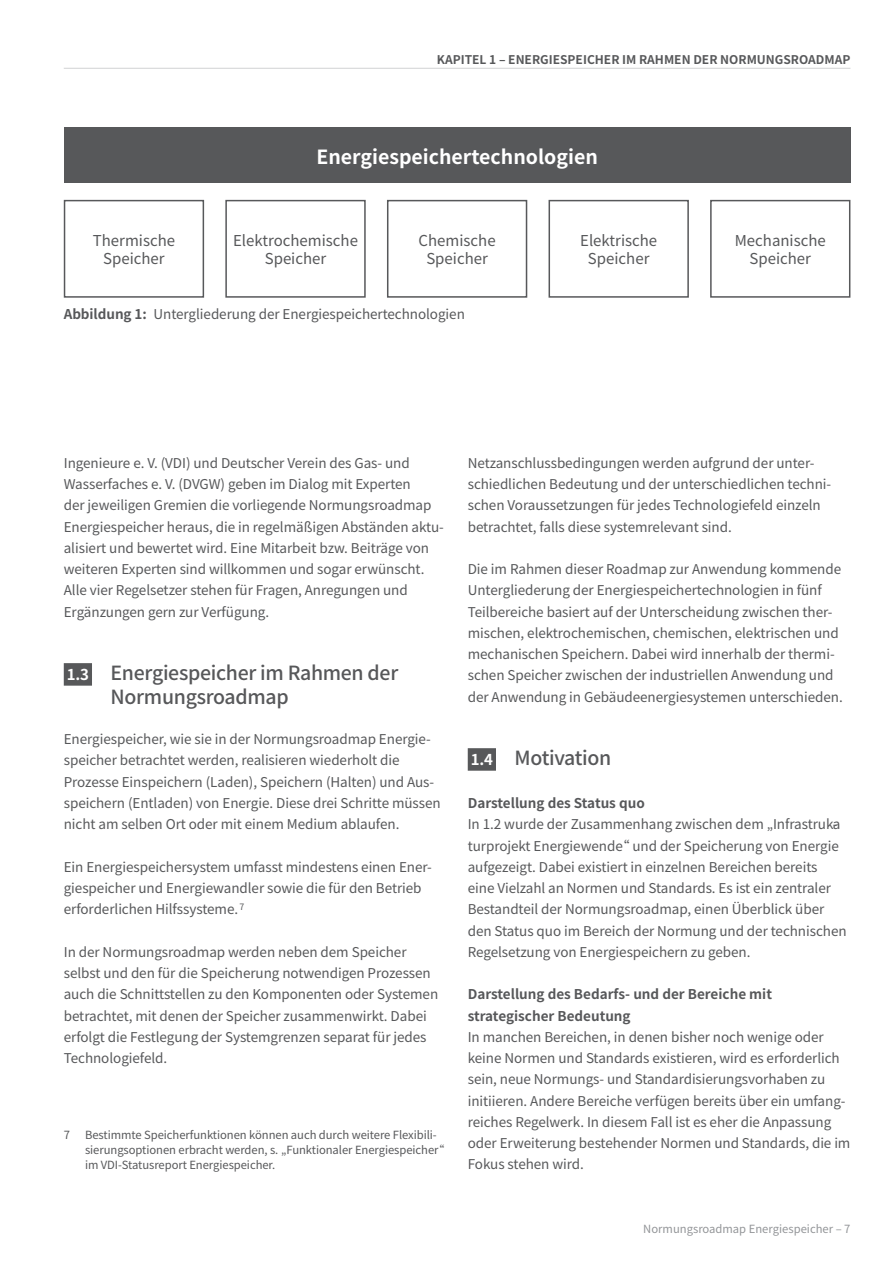
<style>
.page{position:relative;width:893px;height:1263px;background:#fff}
.page>*{position:absolute;margin:0;border:0;box-sizing:border-box;transform-origin:0 0}
._03_Titel_H3_14_EINL{font:500 19.5px/23.4px "Noto Sans TC";letter-spacing:-.015em;color:#57585a}
._06_Abbildungen_Text{font:700 19.5px "Noto Sans TC";color:#fff}
._06_Abbildungen_Text-2{font:15px/18px "Noto Sans TC";color:#57585a;text-align:center}
._06_Fließtext{font:13.5px/21.3px "Noto Sans TC";letter-spacing:-.005em;color:#57585a}
._05_Zwischenüberschr{font:700 13.5px/21.3px "Noto Sans TC";color:#57585a}
._05_KAPITEL-RECHTS{font:700 12px "Noto Sans TC";color:#57585a}
._06_Fußnote{font:11.25px/15px "Noto Sans TC";letter-spacing:-.005em;color:#57585a}
.t1{font:11.25px "Noto Sans TC";color:#939598}
.s1{font-weight:700}
.s2{font-weight:700;font-size:15px;color:#fff}
</style>
<div class="page">
<div style="left:64px;top:663px;width:28px;height:23px;background:#57585a"></div>
<div style="left:468px;top:748px;width:28px;height:23px;background:#57585a"></div>
<div style="left:64px;top:128px;width:786px;height:55px;background:#57585a"></div>
<div style="left:64px;top:200px;width:140px;height:98px;border:2px solid #57585a"></div>
<div style="left:225px;top:200px;width:141px;height:98px;border:2px solid #57585a"></div>
<div style="left:387px;top:200px;width:140px;height:98px;border:2px solid #57585a"></div>
<div style="left:549px;top:200px;width:140px;height:98px;border:2px solid #57585a"></div>
<div style="left:710px;top:200px;width:140px;height:98px;border:2px solid #57585a"></div>
<hr style="left:64px;top:68px;width:786px;height:1px;background:#d1d2d4">
<p class="_05_KAPITEL-RECHTS" style="left:437px;top:53px;width:88px">KAPITEL 1 – Energiespeicher</p>
<p class="_05_KAPITEL-RECHTS" style="left:622px;top:53px;width:35px">im Rahmen</p>
<p class="_05_KAPITEL-RECHTS" style="left:693px;top:53px;width:9px">der</p>
<p class="_05_KAPITEL-RECHTS" style="left:720px;top:53px;width:19px">Normungsroadmap</p>
<p class="_06_Abbildungen_Text" style="left:316px;top:146px;width:283px">Energiespeichertechnologien</p>
<p class="_06_Abbildungen_Text-2" style="left:93px;top:232px;width:84px">Thermische<br>Speicher</p>
<p class="_06_Abbildungen_Text-2" style="left:233px;top:232px;width:126px">Elektrochemische<br>Speicher</p>
<p class="_06_Abbildungen_Text-2" style="left:419px;top:232px;width:79px">Chemische<br>Speicher</p>
<p class="_06_Abbildungen_Text-2" style="left:580px;top:232px;width:79px">Elektrische<br>Speicher</p>
<p class="_06_Abbildungen_Text-2" style="left:735px;top:232px;width:93px">Mechanische<br>Speicher</p>
<p class="_06_Fließtext" style="left:64px;top:304px;width:403px"><span class="s1">Abbildung 1:</span> Untergliederung der Energiespeichertechnologien</p>
<p class="_06_Fließtext" style="left:64px;top:452px;width:380px">Ingenieure e. V. (VDI) und Deutscher Verein des Gas- und Wasserfaches e. V. (DVGW) geben im Dialog mit Experten<br>der jeweiligen Gremien die vorliegende Normungsroadmap Energiespeicher heraus, die in regelmäßigen Abständen aktu&shy;alisiert und bewertet wird. Eine Mitarbeit bzw. Beiträge von weiteren Experten sind willkommen und sogar erwünscht.<br>Alle vier Regelsetzer stehen für Fragen, Anregungen und Ergänzungen gern zur Verfügung.</p>
<p class="_03_Titel_H3_14_EINL" style="left:111px;top:662px;width:289px;text-indent:-44px"><span class="s2">1.3</span> Energiespeicher im Rahmen der<br>Normungsroadmap</p>
<p class="_06_Fließtext" style="left:64px;top:729px;width:378px">Energiespeicher, wie sie in der Normungsroadmap Energie&shy;speicher betrachtet werden, realisieren wiederholt die Prozesse Einspeichern (Laden), Speichern (Halten) und Aus&shy;speichern (Entladen) von Energie. Diese drei Schritte müssen nicht am selben Ort oder mit einem Medium ablaufen.</p>
<p class="_06_Fließtext" style="left:64px;top:856px;width:370px">Ein Energiespeichersystem umfasst mindestens einen Ener&shy;giespeicher und Energiewandler sowie die für den Betrieb erforderlichen Hilfssysteme. <sup>7</sup></p>
<p class="_06_Fließtext" style="left:64px;top:941px;width:376px">In der Normungsroadmap werden neben dem Speicher selbst und den für die Speicherung notwendigen Prozessen auch die Schnittstellen zu den Komponenten oder Systemen betrachtet, mit denen der Speicher zusammenwirkt. Dabei erfolgt die Festlegung der Systemgrenzen separat für jedes Technologiefeld.</p>
<p class="_06_Fußnote" style="left:64px;top:1128px;width:8px">7</p>
<p class="_06_Fußnote" style="left:85px;top:1128px;width:361px">Bestimmte Speicherfunktionen können auch durch weitere Flexibili&shy;sierungsoptionen erbracht werden, s. „Funktionaler Energiespeicher“ im VDI-Statusreport Energiespeicher.</p>
<p class="_06_Fließtext" style="left:468px;top:452px;width:365px">Netzanschlussbedingungen werden aufgrund der unter&shy;schiedlichen Bedeutung und der unterschiedlichen techni&shy;schen Voraussetzungen für jedes Technologiefeld einzeln betrachtet, falls diese systemrelevant sind.</p>
<p class="_06_Fließtext" style="left:468px;top:559px;width:376px">Die im Rahmen dieser Roadmap zur Anwendung kommende Untergliederung der Energiespeichertechnologien in fünf Teilbereiche basiert auf der Unterscheidung zwischen ther&shy;mischen, elektrochemischen, chemischen, elektrischen und mechanischen Speichern. Dabei wird innerhalb der thermi&shy;schen Speicher zwischen der industriellen Anwendung und der Anwendung in Gebäudeenergiesystemen unterschieden.</p>
<p class="_03_Titel_H3_14_EINL" style="left:471px;top:747px;width:142px"><span class="s2">1.4</span> Motivation</p>
<p class="_05_Zwischenüberschr" style="left:468px;top:793px;width:179px">Darstellung des Status quo</p>
<p class="_06_Fließtext" style="left:468px;top:814px;width:380px">In 1.2 wurde der Zusammenhang zwischen dem „Infrastruk&shy;turprojekt Energiewende“ und der Speicherung von Energie aufgezeigt. Dabei existiert in einzelnen Bereichen bereits eine Vielzahl an Normen und Standards. Es ist ein zentraler Bestandteil der Normungsroadmap, einen Überblick über den Status quo im Bereich der Normung und der technischen Regelsetzung von Energiespeichern zu geben.</p>
<p class="_05_Zwischenüberschr" style="left:468px;top:984px;width:306px">Darstellung des Bedarfs- und der Bereiche mit strategischer Bedeutung</p>
<p class="_06_Fließtext" style="left:468px;top:1026px;width:384px">In manchen Bereichen, in denen bisher noch wenige oder keine Normen und Standards existieren, wird es erforderlich sein, neue Normungs- und Standardisierungsvorhaben zu initiieren. Andere Bereiche verfügen bereits über ein umfang&shy;reiches Regelwerk. In diesem Fall ist es eher die Anpassung oder Erweiterung bestehender Normen und Standards, die im Fokus stehen wird.</p>
<p class="t1" style="left:643px;top:1223px;width:209px">Normungsroadmap Energiespeicher – 7</p>
</div>
